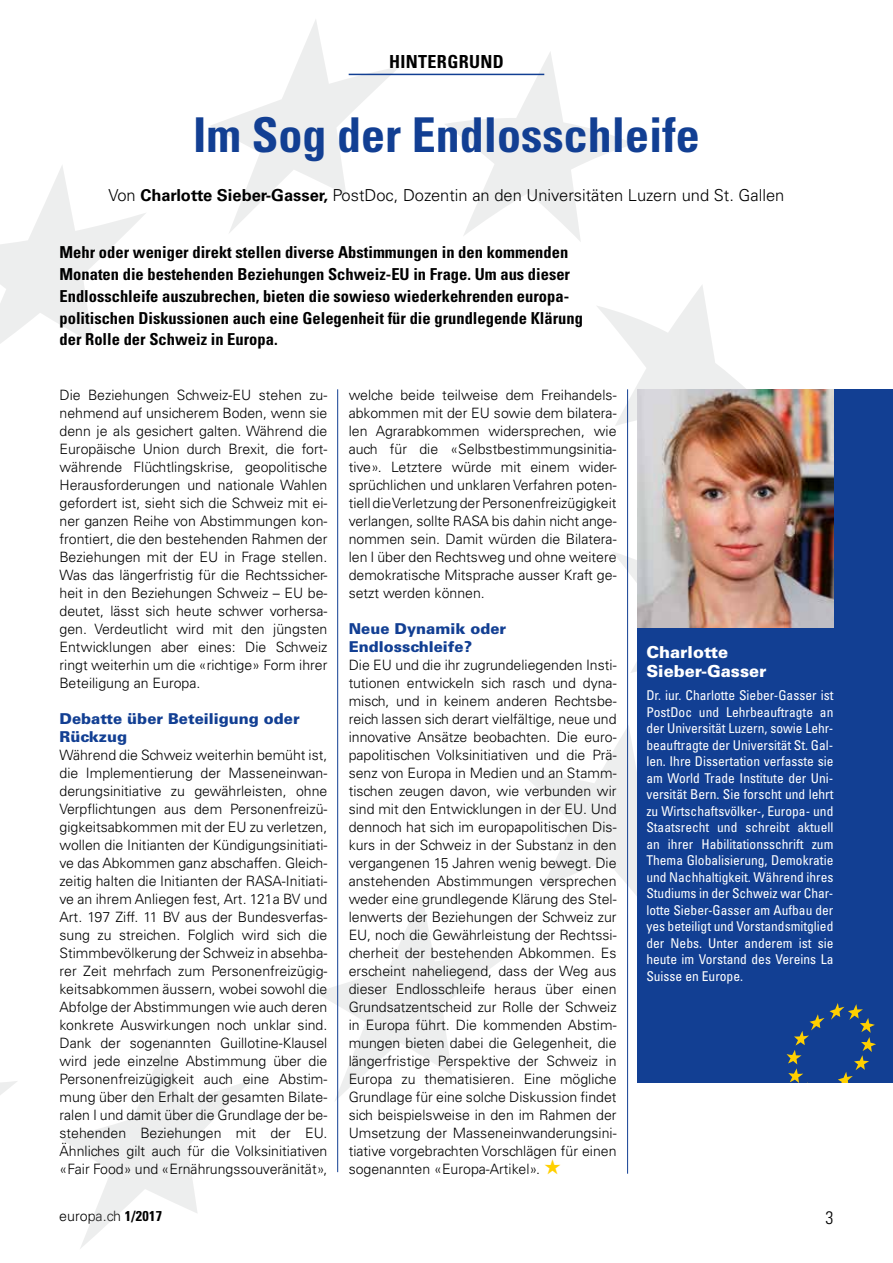
<style>
.page{position:relative;width:893px;height:1263px;background:#fff}
.page>*{position:absolute;margin:0;border:0;box-sizing:border-box;transform-origin:0 0}
.t1{font:700 condensed 48px "Univers";color:#123f93}
.t2{font:700 condensed 18px "Univers";letter-spacing:.02em;color:#000}
.t3{font:300 condensed 18px "Univers";color:#000}
.t4{font:700 condensed 16.5px/21.8px "Univers";color:#000}
.t5{font:300 16.5px "Univers";color:#000}
.t6{font:900 16.5px/19.5px "Univers";color:#fff}
.t7{font:900 15px/18px "Univers";color:#123f93}
.t8{font:300 14.25px/18px "Univers";color:#000;text-align:justify}
.t9{font:condensed 13.5px/16.5px "Univers";color:#fff;text-align:justify}
.s1{font-weight:700}
.s2{color:#ffd000}
.s3{font-weight:700;font-stretch:condensed}
</style>
<div class="page">
<svg style="left:211px;top:20px;width:190px;height:213px"></svg>
<svg style="left:62px;top:1040px;width:189px;height:209px"></svg>
<svg style="left:444px;top:52px;width:190px;height:190px"></svg>
<svg style="left:597px;top:285px;width:149px;height:208px"></svg>
<svg style="left:0;top:166px;width:146px;height:178px"></svg>
<svg style="left:317px;top:894px;width:189px;height:208px"></svg>
<svg style="left:523px;top:537px;width:115px;height:387px"></svg>
<svg style="left:0;top:1081px;width:17px;height:14px"></svg>
<hr style="left:349px;top:74px;width:195px;height:1px;background:#123f93">
<div style="left:638px;top:389px;width:255px;height:694px;background:#123f93"></div>
<img style="left:638px;top:389px;width:195px;height:238px">
<hr style="left:337px;top:389px;width:1px;height:783px;background:#123f93">
<hr style="left:627px;top:389px;width:1px;height:785px;background:#123f93">
<svg style="left:786px;top:1003px;width:90px;height:80px"></svg>
<p class="t2" style="left:389px;top:51px;width:116px">HINTERGRUND</p>
<h1 class="t1" style="left:193px;top:106px;width:508px">Im Sog der Endlosschleife</h1>
<p class="t5" style="left:109px;top:186px;width:677px">Von <span class="s1">Charlotte Sieber-Gasser,</span> PostDoc, Dozentin an den Universitäten Luzern und St. Gallen</p>
<p class="t4" style="left:60px;top:242px;width:525px">Mehr oder weniger direkt stellen diverse Abstimmungen in den kommenden Monaten die bestehenden Beziehungen Schweiz-EU in Frage. Um aus dieser Endlosschleife auszubrechen, bieten die sowieso wiederkehrenden europa&shy;politischen Diskussionen auch eine Gelegenheit für die grundlegende Klärung der Rolle der Schweiz in Europa.</p>
<p class="t8" style="left:60px;top:385px;width:269px">Die Beziehungen Schweiz-EU stehen zu&shy;nehmend auf unsicherem Boden, wenn sie denn je als gesichert galten. Während die Europäische Union durch Brexit, die fort&shy;währende Flüchtlingskrise, geopolitische Herausforderungen und nationale Wahlen gefordert ist, sieht sich die Schweiz mit ei&shy;ner ganzen Reihe von Abstimmungen kon&shy;frontiert, die den bestehenden Rahmen der Beziehungen mit der EU in Frage stellen.<br>Was das längerfristig für die Rechtssicher&shy;heit in den Beziehungen Schweiz – EU be&shy;deutet, lässt sich heute schwer vorhersa&shy;gen. Verdeutlicht wird mit den jüngsten Entwicklungen aber eines: Die Schweiz ringt weiterhin um die «richtige» Form ihrer Beteiligung an Europa.</p>
<p class="t7" style="left:60px;top:709px;width:242px">Debatte über Beteiligung oder<br>Rückzug</p>
<p class="t8" style="left:60px;top:745px;width:269px">Während die Schweiz weiterhin bemüht ist, die Implementierung der Masseneinwan&shy;derungsinitiative zu gewährleisten, ohne Verpflichtungen aus dem Personenfreizü&shy;gigkeitsabkommen mit der EU zu verletzen, wollen die Initianten der Kündigungsinitiati&shy;ve das Abkommen ganz abschaffen. Gleich&shy;zeitig halten die Initianten der RASA-Initiati&shy;ve an ihrem Anliegen fest, Art. 121a BV und Art. 197 Ziff. 11 BV aus der Bundesverfas&shy;sung zu streichen. Folglich wird sich die Stimmbevölkerung der Schweiz in absehba&shy;rer Zeit mehrfach zum Personenfreizügig&shy;keitsabkommen äussern, wobei sowohl die Abfolge der Abstimmungen wie auch deren konkrete Auswirkungen noch unklar sind.<br>Dank der sogenannten Guillotine-Klausel wird jede einzelne Abstimmung über die Personenfreizügigkeit auch eine Abstim&shy;mung über den Erhalt der gesamten Bilate&shy;ralen I und damit über die Grundlage der be&shy;stehenden Beziehungen mit der EU.<br>Ähnliches gilt auch für die Volksinitiativen «Fair Food» und «Ernährungssouveränität»,</p>
<p class="t8" style="left:349px;top:385px;width:269px">welche beide teilweise dem Freihandels&shy;abkommen mit der EU sowie dem bilatera&shy;len Agrarabkommen widersprechen, wie auch für die «Selbstbestimmungsinitia&shy;tive». Letztere würde mit einem wider&shy;sprüchlichen und unklaren Verfahren poten&shy;tiell die Verletzung der Personenfreizügigkeit verlangen, sollte RASA bis dahin nicht ange&shy;nommen sein. Damit würden die Bilatera&shy;len I über den Rechtsweg und ohne weitere demokratische Mitsprache ausser Kraft ge&shy;setzt werden können.</p>
<p class="t7" style="left:349px;top:619px;width:159px">Neue Dynamik oder<br>Endlosschleife?</p>
<p class="t8" style="left:349px;top:655px;width:269px">Die EU und die ihr zugrundeliegenden Insti&shy;tutionen entwickeln sich rasch und dyna&shy;misch, und in keinem anderen Rechtsbe&shy;reich lassen sich derart vielfältige, neue und innovative Ansätze beobachten. Die euro&shy;papolitischen Volksinitiativen und die Prä&shy;senz von Europa in Medien und an Stamm&shy;tischen zeugen davon, wie verbunden wir sind mit den Entwicklungen in der EU. Und dennoch hat sich im europapolitischen Dis&shy;kurs in der Schweiz in der Substanz in den vergangenen 15 Jahren wenig bewegt. Die anstehenden Abstimmungen versprechen weder eine grundlegende Klärung des Stel&shy;lenwerts der Beziehungen der Schweiz zur EU, noch die Gewährleistung der Rechtssi&shy;cherheit der bestehenden Abkommen. Es erscheint naheliegend, dass der Weg aus dieser Endlosschleife heraus über einen Grundsatzentscheid zur Rolle der Schweiz in Europa führt. Die kommenden Abstim&shy;mungen bieten dabei die Gelegenheit, die längerfristige Perspektive der Schweiz in Europa zu thematisieren. Eine mögliche Grundlage für eine solche Diskussion findet sich beispielsweise in den im Rahmen der Umsetzung der Masseneinwanderungsini&shy;tiative vorgebrachten Vorschlägen für einen sogenannten «Europa-Artikel». <span class="s2">★</span></p>
<p class="t6" style="left:646px;top:642px;width:122px">Charlotte<br>Sieber-Gasser</p>
<p class="t9" style="left:646px;top:687px;width:189px">Dr. iur. Charlotte Sieber-Gasser ist PostDoc und Lehrbeauftragte an der Universität Luzern, sowie Lehr&shy;beauftragte der Universität St. Gal&shy;len. Ihre Dissertation verfasste sie am World Trade Institute der Uni&shy;versität Bern. Sie forscht und lehrt zu Wirtschaftsvölker-, Europa- und Staatsrecht und schreibt aktuell an ihrer Habilitationsschrift zum Thema Globalisierung, Demokratie und Nachhaltigkeit. Während ihres Studiums in der Schweiz war Char&shy;lotte Sieber-Gasser am Aufbau der yes beteiligt und Vorstandsmitglied der Nebs. Unter anderem ist sie heute im Vorstand des Vereins La Suisse en Europe.</p>
<p class="t8" style="left:59px;top:1207px;width:104px">europa.ch <span class="s3">1/2017</span></p>
<p class="t3" style="left:825px;top:1207px;width:9px">3</p>
</div>
